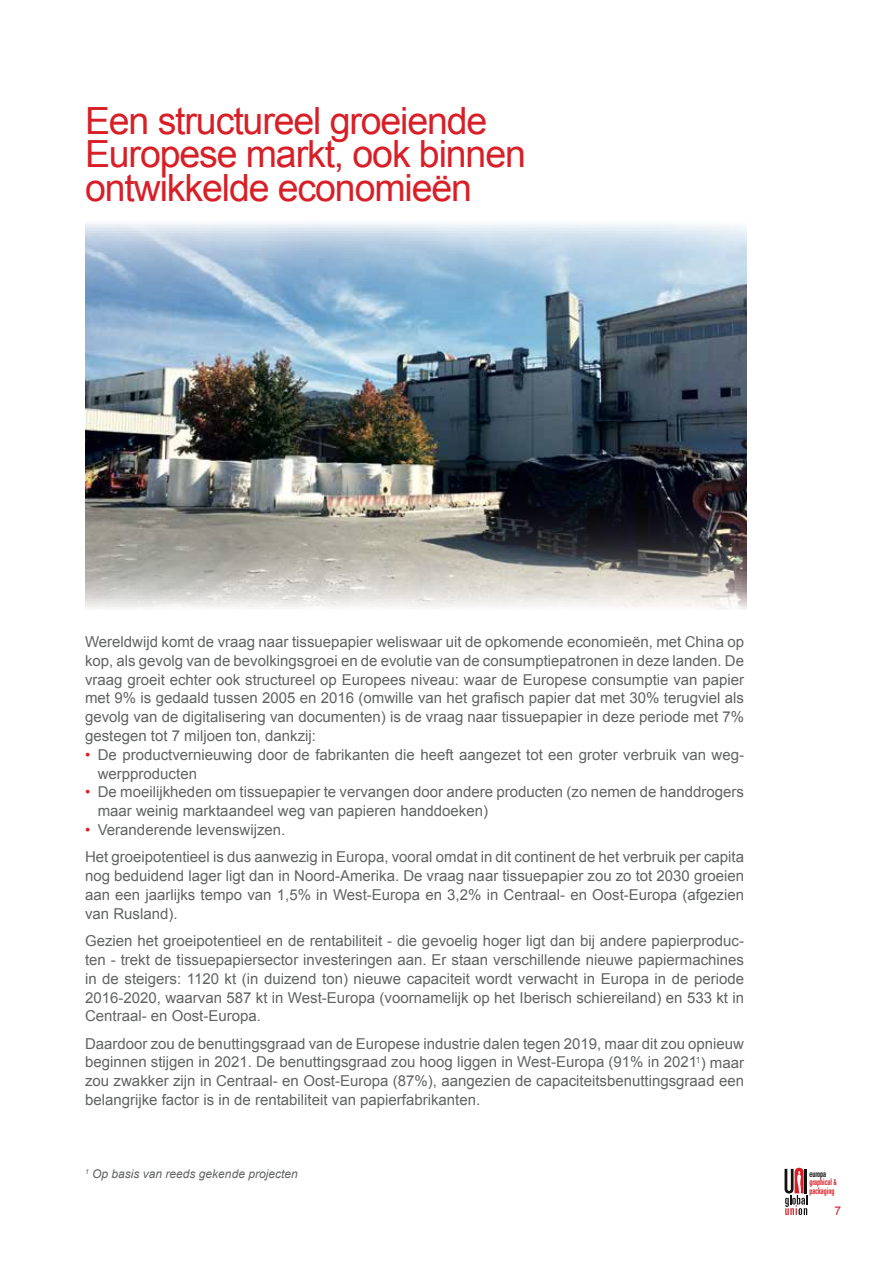
<style>
.page{position:relative;width:893px;height:1263px;background:#fff}
.page>*{position:absolute;margin:0;border:0;box-sizing:border-box;transform-origin:0 0}
.t1{font:37.5px/33.8px "Arial";letter-spacing:-.03em;color:#d81f27}
.t2{font:15px/18.8px "Arial";color:#606362;text-align:justify}
.t3{font:italic 12px "Arial";color:#606362}
.t4{font:12px "Arial";color:#d81f27}
.t5{font:ultra-condensed 9px/8.6px "Univers LT Std";color:#d81f27}
.s1{color:#d81f27}
.s2{color:#121212}
.s3{font-size:8.1px}
</style>
<div class="page">
<svg style="left:784px;top:1168px;width:23px;height:47px"></svg>
<img style="left:86px;top:224px;width:660px;height:385px">
<h1 class="t1" style="left:85px;top:104px;width:442px">Een structureel groeiende<br>Europese markt, ook binnen ontwikkelde economieën</h1>
<p class="t2" style="left:85px;top:632px;width:661px">Wereldwijd komt de vraag naar tissuepapier weliswaar uit de opkomende economieën, met China op kop, als gevolg van de bevolkingsgroei en de evolutie van de consumptiepatronen in deze landen. De vraag groeit echter ook structureel op Europees niveau: waar de Europese consumptie van papier met 9% is gedaald tussen 2005 en 2016 (omwille van het grafisch papier dat met 30% terugviel als gevolg van de digitalisering van documenten) is de vraag naar tissuepapier in deze periode met 7% gestegen tot 7 miljoen ton, dankzij:</p>
<p class="t2" style="left:98px;top:745px;width:648px;text-indent:-13px"><span class="s1">•</span> De productvernieuwing door de fabrikanten die heeft aangezet tot een groter verbruik van weg&shy;werpproducten</p>
<p class="t2" style="left:98px;top:783px;width:648px;text-indent:-13px"><span class="s1">•</span> De moeilijkheden om tissuepapier te vervangen door andere producten (zo nemen de handdrogers maar weinig marktaandeel weg van papieren handdoeken)</p>
<p class="t2" style="left:85px;top:816px;width:661px;line-height:27.3px"><span class="s1">•</span> Veranderende levenswijzen.<br>Het groeipotentieel is dus aanwezig in Europa, vooral omdat in dit continent de het verbruik per capita</p>
<p class="t2" style="left:85px;top:867px;width:661px">nog beduidend lager ligt dan in Noord-Amerika. De vraag naar tissuepapier zou zo tot 2030 groeien aan een jaarlijks tempo van 1,5% in West-Europa en 3,2% in Centraal- en Oost-Europa (afgezien van Rusland).</p>
<p class="t2" style="left:85px;top:931px;width:661px">Gezien het groeipotentieel en de rentabiliteit - die gevoelig hoger ligt dan bij andere papierproduc&shy;ten - trekt de tissuepapiersector investeringen aan. Er staan verschillende nieuwe papiermachines in de steigers: 1120 kt (in duizend ton) nieuwe capaciteit wordt verwacht in Europa in de periode 2016-2020, waarvan 587 kt in West-Europa (voornamelijk op het Iberisch schiereiland) en 533 kt in Centraal- en Oost-Europa.</p>
<p class="t2" style="left:85px;top:1034px;width:661px">Daardoor zou de benuttingsgraad van de Europese industrie dalen tegen 2019, maar dit zou opnieuw beginnen stijgen in 2021. De benuttingsgraad zou hoog liggen in West-Europa (91% in 2021<sup>1</sup>) maar zou zwakker zijn in Centraal- en Oost-Europa (87%), aangezien de capaciteitsbenuttingsgraad een belangrijke factor is in de rentabiliteit van papierfabrikanten.</p>
<p class="t3" style="left:85px;top:1166px;width:214px"><sup>1</sup> Op basis van reeds gekende projecten</p>
<p class="t5" style="left:809px;top:1169px;width:29px"><span class="s2">europa </span>graphical <span class="s3">&amp; </span>packaging</p>
<p class="t4" style="left:834px;top:1202px;width:8px">7</p>
</div>
